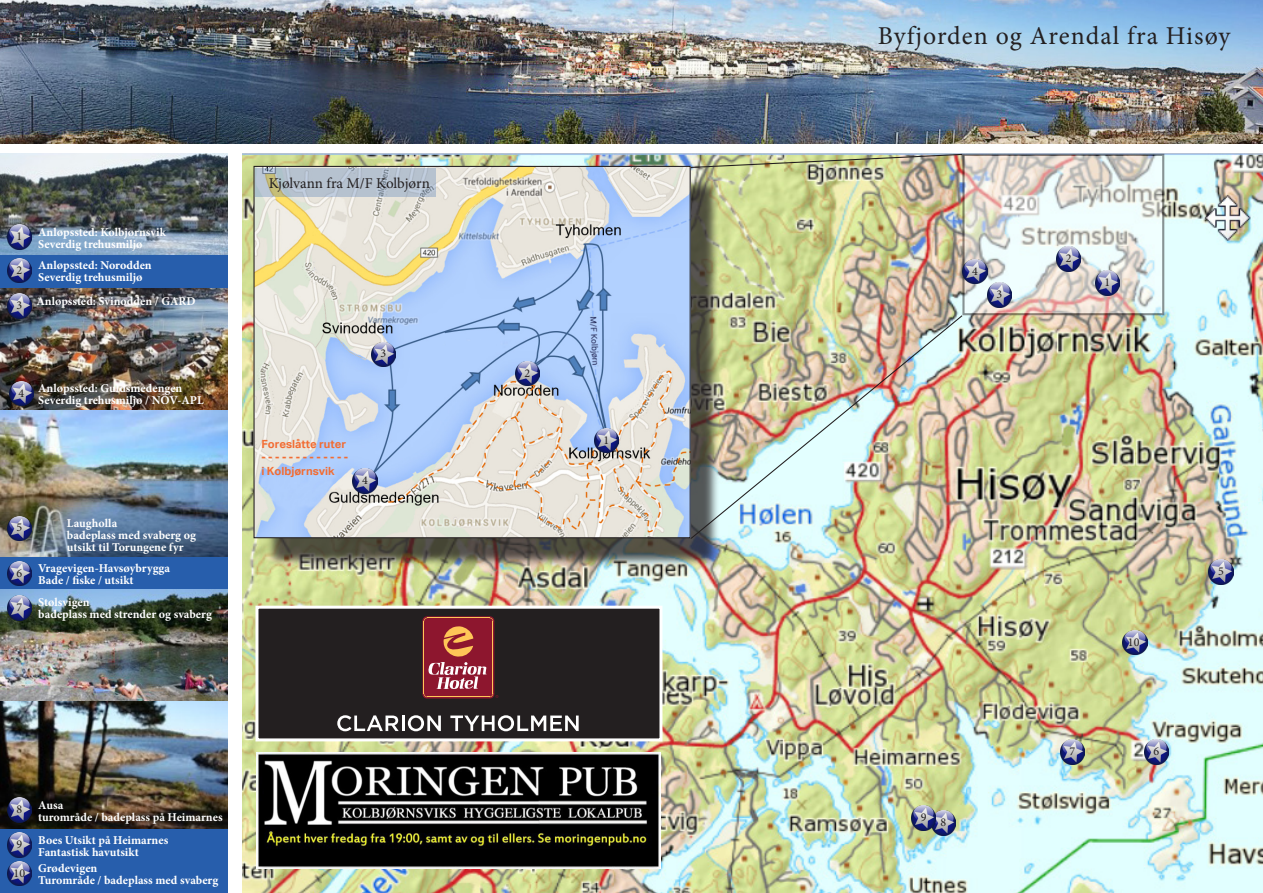
<style>
.page{position:relative;width:1263px;height:893px;background:#fff}
.page>*{position:absolute;margin:0;border:0;box-sizing:border-box;transform-origin:0 0}
.Overskrift_3{font:25.65px "Minion Pro";letter-spacing:.04em;color:#231f20}
.Overskrift_2{font:15px "Minion Pro";letter-spacing:-.005em;color:#231f20}
.Bildetekster{font:700 12px/12px "Minion Pro";color:#fff}
.Stjernenr{font:12px "Minion Pro";color:#231f20}
.Prposed_routes{font:700 11.25px "Aktiv Grotesk";color:#f26c32}
</style>
<div class="page">
<div style="left:0;top:823px;width:228px;height:70px;background:#275eac"></div>
<div style="left:0;top:545px;width:228px;height:75px;background:#275eac"></div>
<img style="left:243px;top:154px;width:1020px;height:739px">
<div style="left:266px;top:179px;width:454px;height:388px;background:#231f20;opacity:.75"></div>
<img style="left:255px;top:168px;width:434px;height:368px">
<img style="left:0;top:0;width:1263px;height:143px">
<img style="left:0;top:154px;width:228px;height:101px">
<img style="left:0;top:287px;width:228px;height:124px">
<img style="left:0;top:411px;width:228px;height:146px">
<img style="left:0;top:589px;width:228px;height:240px">
<div style="left:0;top:255px;width:228px;height:32px;background:#275eac"></div>
<svg style="left:255px;top:168px;width:181px;height:29px;background:#b4c0c9"></svg>
<svg style="left:965px;top:157px;width:196px;height:155px"></svg>
<img style="left:689px;top:314px;width:274px;height:226px">
<img style="left:690px;top:153px;width:273px;height:16px">
<img style="left:7px;top:225px;width:25px;height:24px">
<img style="left:594px;top:428px;width:25px;height:25px">
<img style="left:1095px;top:271px;width:25px;height:24px">
<img style="left:7px;top:259px;width:25px;height:24px">
<img style="left:515px;top:361px;width:25px;height:25px">
<img style="left:1056px;top:247px;width:25px;height:24px">
<img style="left:9px;top:381px;width:24px;height:25px">
<img style="left:7px;top:294px;width:25px;height:24px">
<img style="left:353px;top:469px;width:24px;height:24px">
<img style="left:371px;top:342px;width:25px;height:24px">
<img style="left:987px;top:283px;width:25px;height:24px">
<img style="left:7px;top:516px;width:25px;height:24px">
<img style="left:1209px;top:560px;width:24px;height:24px">
<img style="left:963px;top:259px;width:24px;height:25px">
<img style="left:7px;top:798px;width:25px;height:24px">
<img style="left:931px;top:811px;width:25px;height:24px">
<img style="left:7px;top:561px;width:25px;height:25px">
<img style="left:1144px;top:740px;width:24px;height:24px">
<img style="left:7px;top:833px;width:25px;height:24px">
<img style="left:911px;top:806px;width:25px;height:24px">
<img style="left:7px;top:596px;width:25px;height:24px">
<img style="left:1060px;top:740px;width:24px;height:24px">
<img style="left:7px;top:861px;width:25px;height:25px">
<img style="left:1123px;top:630px;width:24px;height:24px">
<img style="left:257px;top:752px;width:404px;height:116px">
<div style="left:257px;top:607px;width:404px;height:133px;background:#231f20"></div>
<div style="left:255px;top:606px;width:407px;height:135px;border:3px solid #fff"></div>
<svg style="left:422px;top:616px;width:72px;height:82px"></svg>
<svg style="left:424px;top:618px;width:74px;height:80px;background:#9d3d44"></svg>
<svg style="left:337px;top:715px;width:104px;height:16px"></svg>
<svg style="left:450px;top:715px;width:129px;height:16px"></svg>
<p class="Overskrift_3" style="left:878px;top:19px;width:354px">Byfjorden og Arendal fra Hisøy</p>
<p class="Overskrift_2" style="left:269px;top:173px;width:163px">Kjølvann fra M/F Kolbjørn</p>
<p class="Stjernenr" style="left:17px;top:228px;width:7px">1</p>
<p class="Bildetekster" style="left:38px;top:226px;width:129px">Anløpssted: Kolbjørnsvik<br>Severdig trehusmiljø</p>
<p class="Stjernenr" style="left:17px;top:262px;width:7px">2</p>
<p class="Bildetekster" style="left:38px;top:259px;width:115px">Anløpssted: Norodden<br>Severdig trehusmiljø</p>
<p class="Stjernenr" style="left:972px;top:263px;width:7px">4</p>
<p class="Stjernenr" style="left:1066px;top:250px;width:7px">2</p>
<p class="Stjernenr" style="left:1104px;top:274px;width:7px">1</p>
<p class="Stjernenr" style="left:17px;top:297px;width:7px">3</p>
<p class="Bildetekster" style="left:36px;top:295px;width:161px">Anløpssted: Svinodden / GARD</p>
<p class="Stjernenr" style="left:996px;top:286px;width:7px">3</p>
<p class="Stjernenr" style="left:381px;top:345px;width:7px">3</p>
<p class="Stjernenr" style="left:525px;top:365px;width:7px">2</p>
<p class="Stjernenr" style="left:18px;top:385px;width:7px">4</p>
<p class="Bildetekster" style="left:38px;top:382px;width:167px">Anløpssted: Guldsmedengen<br>Severdig trehusmiljø / NOV-APL</p>
<p class="Prposed_routes" style="left:261px;top:437px;width:86px">Foreslåtte ruter</p>
<p class="Prposed_routes" style="left:261px;top:451px;width:88px">- - - - - - - - - - - - -</p>
<p class="Prposed_routes" style="left:261px;top:464px;width:75px">i Kolbjørnsvik</p>
<p class="Stjernenr" style="left:362px;top:472px;width:7px">4</p>
<p class="Stjernenr" style="left:604px;top:432px;width:7px">1</p>
<p class="Stjernenr" style="left:17px;top:519px;width:7px">5</p>
<p class="Bildetekster" style="left:67px;top:517px;width:131px">Laugholla<br>badeplass med svaberg og utsikt til Torungene fyr</p>
<p class="Stjernenr" style="left:17px;top:565px;width:7px">6</p>
<p class="Bildetekster" style="left:38px;top:562px;width:133px">Vragevigen-Havsøybrygga<br>Bade / fiske / utsikt</p>
<p class="Stjernenr" style="left:1218px;top:563px;width:7px">5</p>
<p class="Stjernenr" style="left:17px;top:599px;width:7px">7</p>
<p class="Bildetekster" style="left:38px;top:596px;width:175px">Stølsvigen<br>badeplass med strender og svaberg</p>
<p class="Stjernenr" style="left:1128px;top:634px;width:13px">10</p>
<p class="Stjernenr" style="left:1069px;top:743px;width:7px">7</p>
<p class="Stjernenr" style="left:1153px;top:743px;width:7px">6</p>
<p class="Stjernenr" style="left:17px;top:801px;width:7px">8</p>
<p class="Bildetekster" style="left:38px;top:799px;width:186px">Ausa<br>turområde / badeplass på Heimarnes</p>
<p class="Stjernenr" style="left:921px;top:809px;width:7px">9</p>
<p class="Stjernenr" style="left:940px;top:814px;width:7px">8</p>
<p class="Stjernenr" style="left:17px;top:836px;width:7px">9</p>
<p class="Bildetekster" style="left:38px;top:834px;width:131px">Boes Utsikt på Heimarnes<br>Fantastisk havutsikt</p>
<p class="Stjernenr" style="left:14px;top:865px;width:13px">10</p>
<p class="Bildetekster" style="left:38px;top:862px;width:182px">Grødevigen<br>Turområde / badeplass med svaberg</p>
</div>
